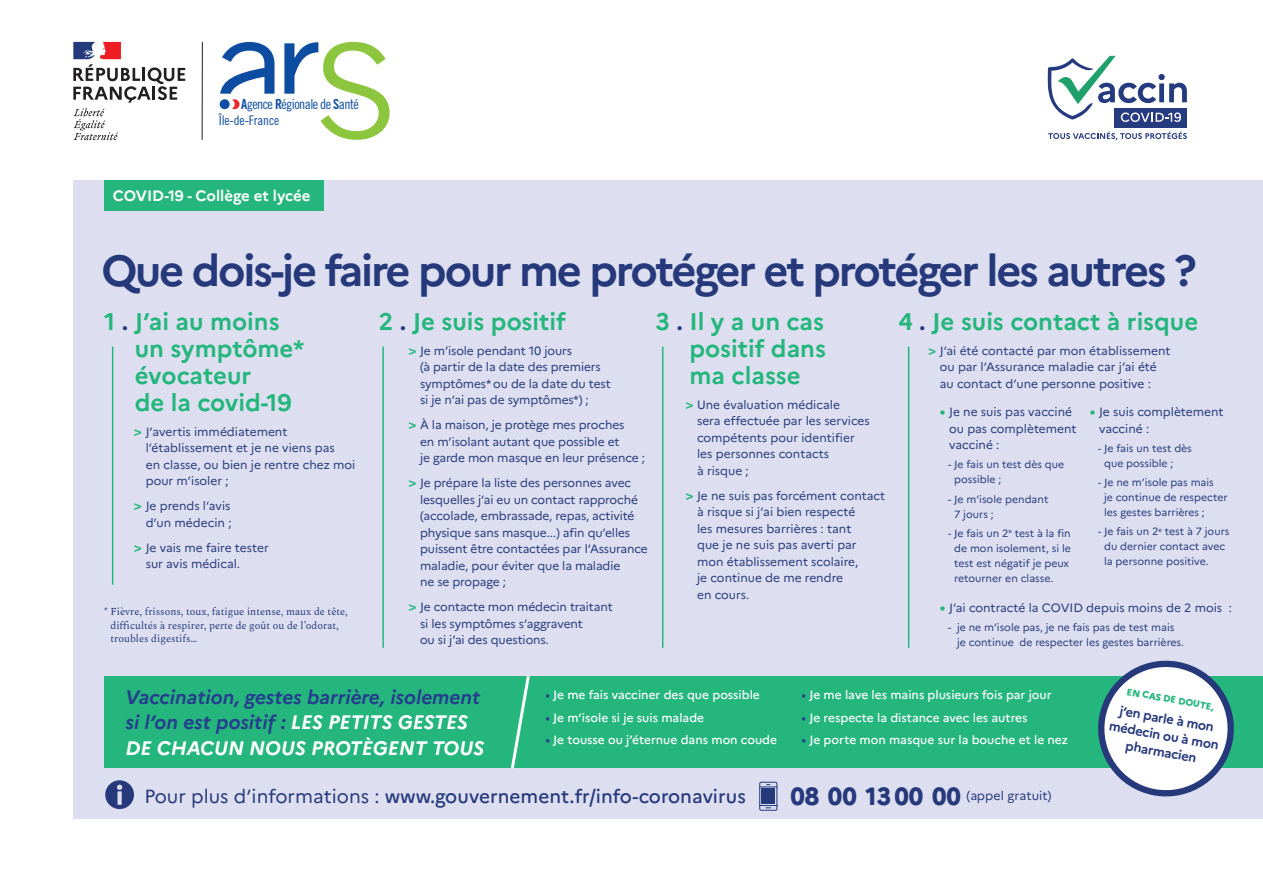
<style>
.page{position:relative;width:1263px;height:893px;background:#fff}
.page>*{position:absolute;margin:0;border:0;box-sizing:border-box;transform-origin:0 0}
.t1{font:700 43.5px "Marianne";letter-spacing:-.05em;color:#26397b}
.t2{font:700 24px/27px "Marianne";color:#25b67d}
.t3{font:italic 700 19.5px/25.5px "Marianne";color:#253f8e}
.t4{font:500 19.05px "Marianne";color:#26397b}
.t5{font:700 15px "Marianne";letter-spacing:-.005em;color:#fff}
.t6{font:13.8px "Trade Gothic LT Std Cn 18";letter-spacing:-.04em;color:#0d4da1}
.t7{font:13.2px "Trade Gothic LT Std Cn 18";letter-spacing:-.01em;color:#0d4da1}
.t8{font:700 13.05px/16.6px "Marianne";color:#26397b;text-align:center}
.t9{font:12.45px "Marianne";color:#26397b}
.t10{font:12px/16.5px "Marianne";letter-spacing:-.005em;color:#26397b}
.t11{font:500 12px "Marianne";color:#fff}
.t12{font:10.5px/15px "Marianne";color:#26397b}
.t13{font:10.5px/13.5px "Spectral";color:#26397b}
.t14{font:800 9.45px "Marianne";color:#25b67d}
.s1{font-family:"Trade Gothic LT Std Bd Cn 20"}
.s2{color:#26397b}
.s3{font-weight:700;font-size:13.5px;color:#25b67d}
.s4{color:#fff}
.s5{color:#253f8e}
.s6{font-weight:400}
.s7{font-weight:800;font-size:24.9px}
</style>
<div class="page">
<div style="left:74px;top:180px;width:1189px;height:639px;background:#dddff0"></div>
<svg style="left:73px;top:42px;width:112px;height:98px"></svg>
<hr style="left:202px;top:42px;width:1px;height:98px;background:#231f20">
<svg style="left:220px;top:42px;width:54px;height:52px"></svg>
<svg style="left:230px;top:99px;width:10px;height:10px"></svg>
<div style="left:225px;top:99px;width:10px;height:10px;background:#fff;border-radius:50%"></div>
<div style="left:220px;top:99px;width:10px;height:10px;background:#0d4da1;border-radius:50%"></div>
<svg style="left:284px;top:42px;width:106px;height:98px"></svg>
<div style="left:1115px;top:108px;width:72px;height:20px;background:#263a7f"></div>
<svg style="left:1047px;top:56px;width:140px;height:66px"></svg>
<svg style="left:1048px;top:132px;width:139px;height:8px"></svg>
<svg style="left:105px;top:780px;width:29px;height:29px"></svg>
<svg style="left:759px;top:781px;width:19px;height:30px"></svg>
<div style="left:762px;top:789px;width:13px;height:15px;background:#26397b"></div>
<div style="left:104px;top:676px;width:1159px;height:92px;background:#25b67d"></div>
<div style="left:104px;top:180px;width:219px;height:31px;background:#25b67d"></div>
<hr style="left:112px;top:347px;width:1px;height:238px;background:#25b67d">
<hr style="left:382px;top:347px;width:2px;height:301px;background:#25b67d">
<hr style="left:662px;top:347px;width:1px;height:301px;background:#25b67d">
<hr style="left:908px;top:347px;width:1px;height:301px;background:#25b67d">
<svg style="left:510px;top:676px;width:20px;height:93px"></svg>
<svg style="left:1098px;top:660px;width:136px;height:137px"></svg>
<p class="t6" style="left:241px;top:96px;width:119px"><span class="s1">A</span>gence <span class="s1">R</span>égionale de <span class="s1">S</span>anté</p>
<p class="t7" style="left:219px;top:113px;width:62px">Île-de-France</p>
<p class="t5" style="left:113px;top:187px;width:199px">COVID-19 - Collège et lycée</p>
<h1 class="t1" style="left:101px;top:244px;width:1097px">Que dois-je faire pour me protéger et protéger les autres ?</h1>
<h2 class="t2" style="left:135px;top:308px;width:171px;text-indent:-31px">1 <span class="s2">.</span> J’ai au moins un symptôme* évocateur<br>de la covid-19</h2>
<p class="t10" style="left:146px;top:423px;width:211px;text-indent:-12px"><span class="s3">&gt;</span> J’avertis immédiatement l’établissement et je ne viens pas<br>en classe, ou bien je rentre chez moi pour m’isoler ;</p>
<p class="t10" style="left:134px;top:498px;width:99px;text-align:right"><span class="s3">&gt;</span> Je prends l’avis d’un médecin ;</p>
<p class="t10" style="left:146px;top:539px;width:125px;text-indent:-12px"><span class="s3">&gt;</span> Je vais me faire tester sur avis médical.</p>
<p class="t13" style="left:110px;top:605px;width:239px;text-indent:-6px">* Fièvre, frissons, toux, fatigue intense, maux de tête, difficultés à respirer, perte de goût ou de l’odorat, troubles digestifs…</p>
<h2 class="t2" style="left:379px;top:308px;width:189px">2 <span class="s2">.</span> Je suis positif</h2>
<p class="t10" style="left:420px;top:342px;width:192px;text-indent:-11px"><span class="s3">&gt;</span> Je m’isole pendant 10 jours<br>(à partir de la date des premiers symptômes* ou de la date du test si je n’ai pas de symptômes*) ;</p>
<p class="t10" style="left:420px;top:417px;width:226px;text-indent:-11px"><span class="s3">&gt;</span> À la maison, je protège mes proches<br>en m’isolant autant que possible et<br>je garde mon masque en leur présence ;</p>
<p class="t10" style="left:420px;top:475px;width:229px;text-indent:-11px"><span class="s3">&gt;</span> Je prépare la liste des personnes avec lesquelles j’ai eu un contact rapproché (accolade, embrassade, repas, activité physique sans masque...) afin qu’elles puissent être contactées par l’Assurance maladie, pour éviter que la maladie<br>ne se propage ;</p>
<p class="t10" style="left:420px;top:599px;width:194px;text-indent:-11px"><span class="s3">&gt;</span> Je contacte mon médecin traitant si les symptômes s’aggravent<br>ou si j’ai des questions.</p>
<h2 class="t2" style="left:898px;top:308px;width:301px">4 <span class="s2">.</span> Je suis contact à risque</h2>
<p class="t10" style="left:940px;top:342px;width:232px;text-indent:-12px"><span class="s3">&gt;</span> J’ai été contacté par mon établissement ou par l’Assurance maladie car j’ai été au contact d’une personne positive :</p>
<p class="t10" style="left:949px;top:403px;width:129px;text-indent:-9px"><span class="s3">•</span> Je ne suis pas vacciné ou pas complètement vacciné :</p>
<p class="t12" style="left:954px;top:457px;width:112px;text-indent:-6px">- Je fais un test dès que possible ;</p>
<p class="t12" style="left:954px;top:491px;width:96px;text-indent:-6px">- Je m’isole pendant<br>7 jours ;</p>
<p class="t12" style="left:954px;top:526px;width:118px;text-indent:-6px">- Je fais un 2<sup>e</sup> test à la fin de mon isolement, si le test est négatif je peux retourner en classe.</p>
<h2 class="t2" style="left:689px;top:308px;width:138px;text-align:justify;text-indent:-34px">3 <span class="s2">.</span> Il y a un cas positif dans ma classe</h2>
<p class="t10" style="left:697px;top:396px;width:174px;text-indent:-12px"><span class="s3">&gt;</span> Une évaluation médicale<br>sera effectuée par les services compétents pour identifier les personnes contacts<br>à risque ;</p>
<p class="t10" style="left:697px;top:487px;width:190px;text-indent:-12px"><span class="s3">&gt;</span> Je ne suis pas forcément contact à risque si j’ai bien respecté<br>les mesures barrières : tant<br>que je ne suis pas averti par mon établissement scolaire,<br>je continue de me rendre<br>en cours.</p>
<p class="t10" style="left:1099px;top:403px;width:126px;text-indent:-9px"><span class="s3">•</span> Je suis complètement vacciné :</p>
<p class="t12" style="left:1104px;top:440px;width:89px;text-indent:-6px">- Je fais un test dès que possible ;</p>
<p class="t12" style="left:1104px;top:475px;width:125px;text-indent:-6px">- Je ne m’isole pas mais<br>je continue de respecter les gestes barrières ;</p>
<p class="t12" style="left:1104px;top:524px;width:127px;text-indent:-6px">- Je fais un 2<sup>e</sup> test à 7 jours du dernier contact avec la personne positive.</p>
<p class="t10" style="left:940px;top:599px;width:294px"><span class="s3">•</span> J’ai contracté la COVID depuis moins de 2 mois :</p>
<p class="t12" style="left:957px;top:620px;width:228px;text-indent:-9px">- je ne m’isole pas, je ne fais pas de test mais je continue de respecter les gestes barrières.</p>
<h3 class="t3" style="left:125px;top:684px;width:360px">Vaccination, gestes barrière, isolement si l’on est positif : <span class="s4">LES PETITS GESTES<br>DE CHACUN NOUS PROTÈGENT TOUS</span></h3>
<p class="t11" style="left:545px;top:687px;width:216px"><span class="s5">•</span> Je me fais vacciner des que possible</p>
<p class="t11" style="left:545px;top:710px;width:160px"><span class="s5">•</span> Je m’isole si je suis malade</p>
<p class="t11" style="left:545px;top:733px;width:233px"><span class="s5">•</span> Je tousse ou j’éternue dans mon coude</p>
<p class="t11" style="left:801px;top:687px;width:252px"><span class="s5">•</span> Je me lave les mains plusieurs fois par jour</p>
<p class="t11" style="left:801px;top:710px;width:227px"><span class="s5">•</span> Je respecte la distance avec les autres</p>
<p class="t11" style="left:801px;top:733px;width:268px"><span class="s5">•</span> Je porte mon masque sur la bouche et le nez</p>
<h3 class="t4" style="left:144px;top:784px;width:603px"><span class="s6">Pour plus d’informations :</span> www.gouvernement.fr/info-coronavirus</h3>
<p class="t9" style="left:790px;top:788px;width:263px"><span class="s7">08 00 1300 00</span> (appel gratuit)</p>
<p class="t14" style="left:1128px;top:686px;width:90px;rotate:10deg">EN CAS DE DOUTE,</p>
<p class="t8" style="left:1113px;top:701px;width:113px;rotate:10deg">j’en parle à mon médecin ou à mon pharmacien</p>
</div>
